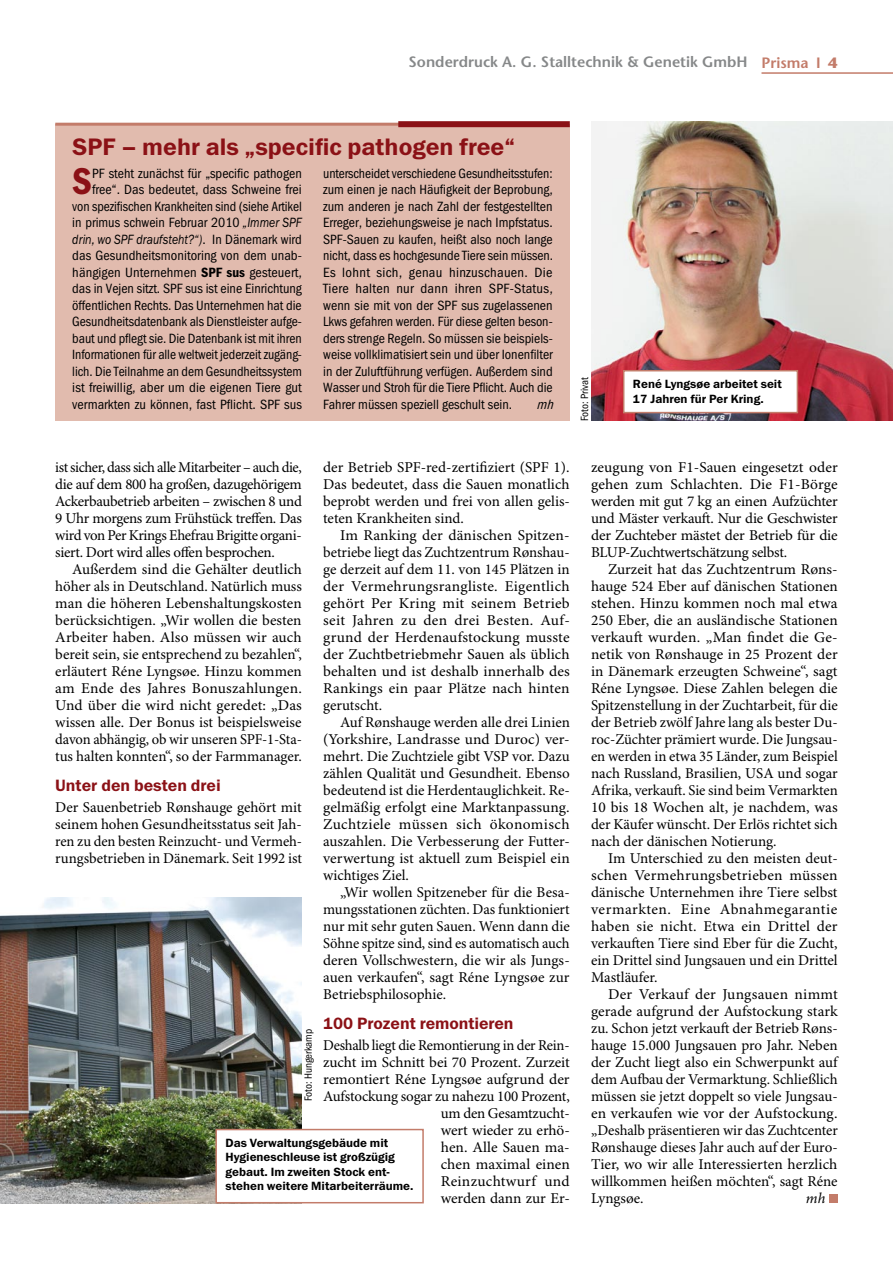
<style>
.page{position:relative;width:893px;height:1263px;background:#fff}
.page>*{position:absolute;margin:0;border:0;box-sizing:border-box;transform-origin:0 0}
.t1{font:37.5px "Franklin Gothic Demi Cond ITC";color:#8b1116}
.t2{font:24px "Franklin Gothic Demi ITC";color:#8b1116}
.t3{font:16.5px "Franklin Gothic Demi ITC";color:#8b1116}
.t4{font:15px/17px "Minion Pro";color:#000;text-align:justify}
.t5{font:600 15px "Stone Sans Std";color:#868889}
.t6{font:italic 15px "Minion Pro";color:#000}
.t7{font:13.5px/16.5px "Franklin Gothic Book Cond ITC";color:#000;text-align:justify}
.t8{font:italic 13.5px "Franklin Gothic Book ITC";color:#000;scale:.85 1}
.t9{font:italic 13.5px "Franklin Gothic Book Cond ITC";color:#000}
.t10{font:12px/14.4px "Franklin Gothic Demi ITC";color:#000}
.t11{font:10.5px "Franklin Gothic Book Cond ITC";color:#000}
.s1{color:#c37c6a}
.s2{font-weight:700;color:#c37c6a}
.s3{font-family:"Franklin Gothic Book ITC";font-style:italic}
.s4{font-family:"Franklin Gothic Book Cond ITC";font-style:normal}
.s5{font-family:"Franklin Gothic Demi Cond ITC"}
</style>
<div class="page">
<div style="left:55px;top:124px;width:515px;height:297px;background:#e1bbae"></div>
<img style="left:591px;top:121px;width:302px;height:300px">
<div style="left:624px;top:371px;width:173px;height:42px;background:#fff"></div>
<div style="left:623px;top:370px;width:175px;height:43px;border:2px solid #c37c6a"></div>
<div style="left:829px;top:1194px;width:9px;height:9px;background:#c37c6a"></div>
<img style="left:0;top:897px;width:302px;height:306px">
<div style="left:216px;top:1129px;width:207px;height:74px;background:#fff"></div>
<div style="left:215px;top:1129px;width:209px;height:74px;border:2px solid #c37c6a"></div>
<hr style="left:55px;top:123px;width:489px;height:3px;background:#c37c6a">
<div style="left:398px;top:121px;width:172px;height:6px;background:#8b1116"></div>
<hr style="left:761px;top:72px;width:132px;height:2px;background:#c37c6a">
<p class="t5" style="left:409px;top:53px;width:431px">Sonderdruck A. G. Stalltechnik &amp; Genetik GmbH <span class="s1">Prisma I</span> <span class="s2">4</span></p>
<h2 class="t2" style="left:72px;top:133px;width:444px">SPF – mehr als „specific pathogen free“</h2>
<h1 class="t1" style="left:72px;top:160px;width:21px">S</h1>
<p class="t7" style="left:72px;top:165px;width:231px;text-align:right">PF steht zunächst für „specific pathogen free“. Das bedeutet, dass Schweine frei von spezifischen Krankheiten sind (siehe Artikel in primus schwein Februar 2010 <span class="s3">„Immer SPF</span></p>
<p class="t8" style="left:72px;top:232px;width:272px">drin, wo SPF draufsteht?“)<span class="s4">. In Dänemark wird</span></p>
<p class="t7" style="left:72px;top:248px;width:231px">das Gesundheitsmonitoring von dem unab&shy;hängigen Unternehmen <span class="s5">SPF sus</span> gesteuert, das in Vejen sitzt. SPF sus ist eine Einrichtung öffentlichen Rechts. Das Unternehmen hat die Gesundheitsdatenbank als Dienstleister aufge&shy;baut und pflegt sie. Die Datenbank ist mit ihren Informationen für alle weltweit jederzeit zugäng&shy;lich. Die Teilnahme an dem Gesundheitssystem ist freiwillig, aber um die eigenen Tiere gut vermarkten zu können, fast Pflicht. SPF sus</p>
<p class="t7" style="left:323px;top:165px;width:231px">unterscheidet verschiedene Gesundheitsstufen: zum einen je nach Häufigkeit der Beprobung, zum anderen je nach Zahl der festgestellten Erreger, beziehungsweise je nach Impfstatus.<br>SPF-Sauen zu kaufen, heißt also noch lange nicht, dass es hochgesunde Tiere sein müssen.<br>Es lohnt sich, genau hinzuschauen. Die Tiere halten nur dann ihren SPF-Status, wenn sie mit von der SPF sus zugelassenen Lkws gefahren werden. Für diese gelten beson&shy;ders strenge Regeln. So müssen sie beispiels&shy;weise vollklimatisiert sein und über Ionenfilter in der Zuluftführung verfügen. Außerdem sind Wasser und Stroh für die Tiere Pflicht. Auch die Fahrer müssen speziell geschult sein.</p>
<p class="t9" style="left:537px;top:397px;width:22px">mh</p>
<p class="t11" style="left:579px;top:421px;width:46px;rotate:-90deg">Foto: Privat</p>
<p class="t10" style="left:633px;top:377px;width:150px">René Lyngsøe arbeitet seit<br>17 Jahren für Per Kring.</p>
<p class="t4" style="left:55px;top:459px;width:248px">ist sicher, dass sich alle Mitarbeiter – auch die, die auf dem 800 ha großen, dazugehörigem Ackerbaubetrieb arbeiten – zwischen 8 und 9 Uhr morgens zum Frühstück treffen. Das wird von Per Krings Ehefrau Brigitte organi&shy;siert. Dort wird alles offen besprochen.</p>
<p class="t4" style="left:55px;top:561px;width:248px;text-indent:17px">Außerdem sind die Gehälter deutlich höher als in Deutschland. Natürlich muss man die höheren Lebenshaltungskosten berücksichtigen. „Wir wollen die besten Arbeiter haben. Also müssen wir auch bereit sein, sie entsprechend zu bezahlen“, erläutert Réne Lyngsøe. Hinzu kommen am Ende des Jahres Bonuszahlungen.<br>Und über die wird nicht geredet: „Das wissen alle. Der Bonus ist beispielsweise davon abhängig, ob wir unseren SPF-1-Sta&shy;tus halten konnten“, so der Farmmanager.</p>
<p class="t3" style="left:55px;top:775px;width:167px">Unter den besten drei</p>
<p class="t4" style="left:55px;top:799px;width:248px">Der Sauenbetrieb Rønshauge gehört mit seinem hohen Gesundheitsstatus seit Jah&shy;ren zu den besten Reinzucht- und Vermeh&shy;rungsbetrieben in Dänemark. Seit 1992 ist</p>
<p class="t4" style="left:323px;top:459px;width:248px">der Betrieb SPF-red-zertifiziert (SPF 1).<br>Das bedeutet, dass die Sauen monatlich beprobt werden und frei von allen gelis&shy;teten Krankheiten sind.</p>
<p class="t4" style="left:323px;top:527px;width:248px;text-align:left;text-indent:17px">Im Ranking der dänischen Spitzen&shy;betriebe liegt das Zuchtzentrum Rønshau&shy;ge derzeit auf dem 11. von 145 Plätzen in der Vermehrungsrangliste. Eigentlich gehört Per Kring mit seinem Betrieb seit Jahren zu den drei Besten. Auf&shy;grund der Herdenaufstockung musste der Zuchtbetriebmehr Sauen als üblich behalten und ist deshalb innerhalb des Rankings ein paar Plätze nach hinten gerutscht.</p>
<p class="t4" style="left:323px;top:714px;width:248px;text-indent:17px">Auf Rønshauge werden alle drei Linien (Yorkshire, Landrasse und Duroc) ver&shy;mehrt. Die Zuchtziele gibt VSP vor. Dazu zählen Qualität und Gesundheit. Ebenso bedeutend ist die Herdentauglichkeit. Re&shy;gelmäßig erfolgt eine Marktanpassung.<br>Zuchtziele müssen sich ökonomisch auszahlen. Die Verbesserung der Futter&shy;verwertung ist aktuell zum Beispiel ein wichtiges Ziel.</p>
<p class="t4" style="left:323px;top:885px;width:248px;text-indent:17px">„Wir wollen Spitzeneber für die Besa&shy;mungsstationen züchten. Das funktioniert nur mit sehr guten Sauen. Wenn dann die Söhne spitze sind, sind es automatisch auch deren Vollschwestern, die wir als Jungs&shy;auen verkaufen“, sagt Réne Lyngsøe zur Betriebsphilosophie.</p>
<p class="t3" style="left:323px;top:1013px;width:192px">100 Prozent remontieren</p>
<p class="t4" style="left:323px;top:1038px;width:248px;text-align:right">Deshalb liegt die Remontierung in der Rein&shy;zucht im Schnitt bei 70 Prozent. Zurzeit remontiert Réne Lyngsøe aufgrund der<br>Aufstockung sogar zu nahezu 100 Prozent, um den Gesamtzucht-<br>wert wieder zu erhö-<br>hen. Alle Sauen ma-<br>chen maximal einen<br>Reinzuchtwurf und<br>werden dann zur Er-</p>
<p class="t11" style="left:302px;top:1101px;width:74px;rotate:-90deg">Foto: Hungerkamp</p>
<p class="t10" style="left:225px;top:1136px;width:189px">Das Verwaltungsgebäude mit<br>Hygieneschleuse ist großzügig gebaut. Im zweiten Stock ent&shy;stehen weitere Mitarbeiterräume.</p>
<p class="t4" style="left:591px;top:459px;width:248px">zeugung von F1-Sauen eingesetzt oder gehen zum Schlachten. Die F1-Börge werden mit gut 7 kg an einen Aufzüchter und Mäster verkauft. Nur die Geschwister der Zuchteber mästet der Betrieb für die BLUP-Zuchtwertschätzung selbst.</p>
<p class="t4" style="left:591px;top:561px;width:248px;text-indent:17px">Zurzeit hat das Zuchtzentrum Røns&shy;hauge 524 Eber auf dänischen Stationen stehen. Hinzu kommen noch mal etwa 250 Eber, die an ausländische Stationen verkauft wurden. „Man findet die Ge&shy;netik von Rønshauge in 25 Prozent der in Dänemark erzeugten Schweine“, sagt Réne Lyngsøe. Diese Zahlen belegen die Spitzenstellung in der Zuchtarbeit, für die der Betrieb zwölf Jahre lang als bester Du&shy;roc-Züchter prämiert wurde. Die Jungsau&shy;en werden in etwa 35 Länder, zum Beispiel nach Russland, Brasilien, USA und sogar Afrika, verkauft. Sie sind beim Vermarkten 10 bis 18 Wochen alt, je nachdem, was der Käufer wünscht. Der Erlös richtet sich nach der dänischen Notierung.</p>
<p class="t4" style="left:591px;top:850px;width:248px;text-indent:17px">Im Unterschied zu den meisten deut&shy;schen Vermehrungsbetrieben müssen dänische Unternehmen ihre Tiere selbst vermarkten. Eine Abnahmegarantie haben sie nicht. Etwa ein Drittel der verkauften Tiere sind Eber für die Zucht, ein Drittel sind Jungsauen und ein Drittel Mastläufer.</p>
<p class="t4" style="left:591px;top:987px;width:248px;text-indent:17px">Der Verkauf der Jungsauen nimmt gerade aufgrund der Aufstockung stark zu. Schon jetzt verkauft der Betrieb Røns&shy;hauge 15.000 Jungsauen pro Jahr. Neben der Zucht liegt also ein Schwerpunkt auf dem Aufbau der Vermarktung. Schließlich müssen sie jetzt doppelt so viele Jungsau&shy;en verkaufen wie vor der Aufstockung. „Deshalb präsentieren wir das Zuchtcenter Rønshauge dieses Jahr auch auf der Euro-Tier, wo wir alle Interessierten herzlich willkommen heißen möchten“, sagt Réne Lyngsøe.</p>
<p class="t6" style="left:806px;top:1190px;width:21px">mh</p>
</div>
